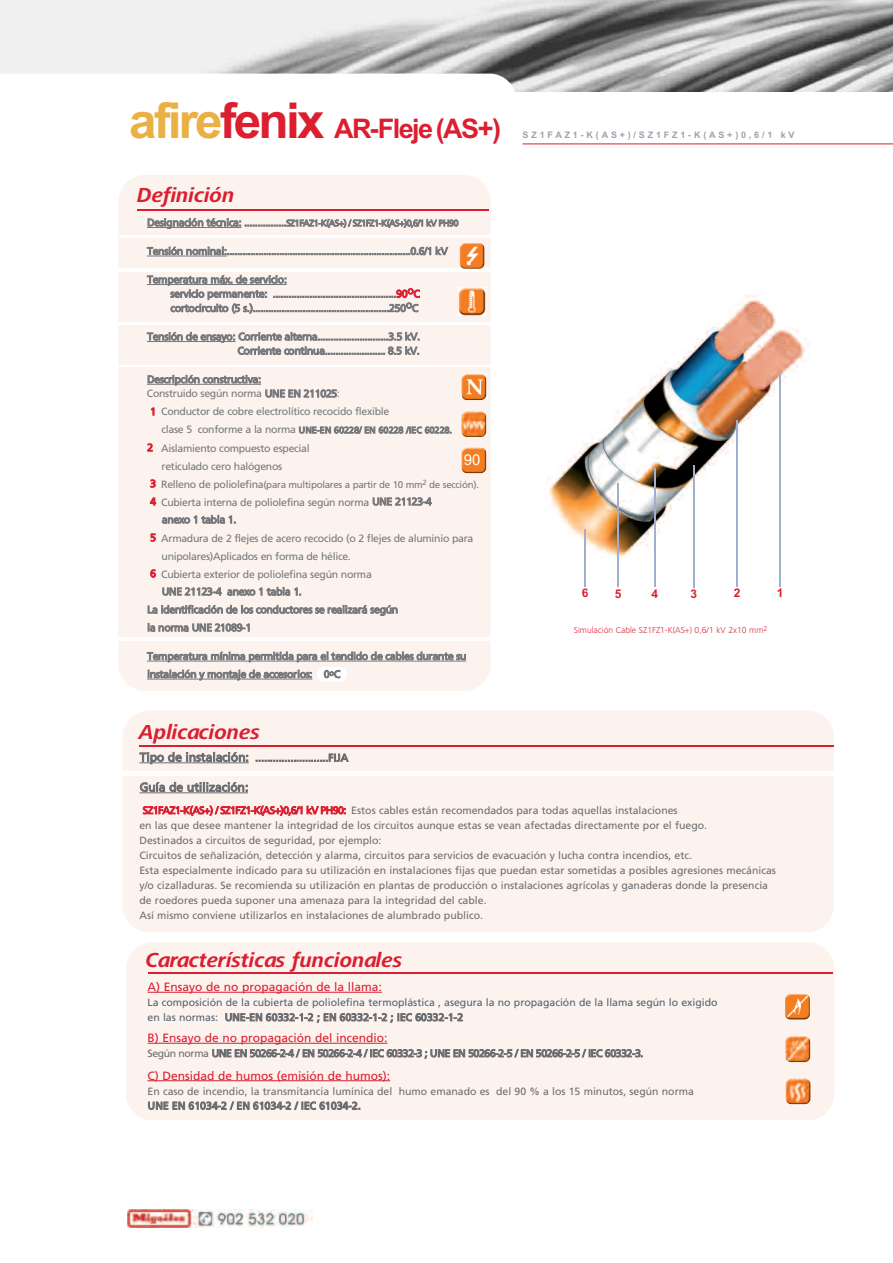
<style>
.page{position:relative;width:893px;height:1263px;background:#fff}
.page>*{position:absolute;margin:0;border:0;box-sizing:border-box;transform-origin:0 0}
.t1{font:700 27px "Arial";letter-spacing:-.055em;color:#db1e30}
.t2{font:italic 700 21px "Frutiger Next LT";letter-spacing:-.005em;color:#db1e30}
.t3{font:15px "Arial";color:#fff}
.t4{font:12px "Frutiger";color:#db1e30}
.t5{font:12px "Frutiger";color:#6c6d70}
.t6{font:700 12px "Arial";color:#db1e30}
.t7{font:10.5px/14.2px "Frutiger";letter-spacing:-.03em;color:#76787b}
.t8{font:10.5px/15px "Frutiger";color:#6c6d70}
.t9{font:10.5px/14.9px "Frutiger";color:#52626f}
.t10{font:10.5px "Frutiger";letter-spacing:-.04em;color:#6c6d70}
.t11{font:9.75px "Frutiger";letter-spacing:-.03em;color:#76787b}
.t12{font:9px "Frutiger";letter-spacing:-.055em;color:#76787b}
.t13{font:9px "Frutiger";letter-spacing:-.015em;color:#76787b}
.t14{font:300 9px "Frutiger Next LT";color:#db1e30}
.t15{font:700 9px "Arial";letter-spacing:.31em;color:#9aa2ad}
.s1{font-size:49.5px;color:#eab044}
.s2{font-size:49.5px}
.s3{font-size:10.5px}
.s4{color:#db1e30}
.s5{font-size:10.5px;color:#db1e30}
.s6{font-size:12px}
.s7{color:#6c6d70}
</style>
<div class="page">
<img style="left:0;top:0;width:893px;height:91px">
<svg style="left:0;top:74px;width:516px;height:18px"></svg>
<div style="left:122px;top:710px;width:712px;height:222px;background:#fcf3ee;border-radius:27px"></div>
<hr style="left:121px;top:772px;width:719px;height:4px;background:#fff">
<img style="left:548px;top:295px;width:262px;height:293px">
<hr style="left:523px;top:144px;width:370px;height:1px;background:#db1e30">
<hr style="left:139px;top:762px;width:110px;height:1px;background:#6c6d70">
<hr style="left:139px;top:792px;width:109px;height:1px;background:#6c6d70">
<hr style="left:779px;top:373px;width:2px;height:214px;background:#a2aecd">
<hr style="left:736px;top:421px;width:1px;height:166px;background:#a2aecd">
<hr style="left:693px;top:465px;width:2px;height:122px;background:#a2aecd">
<hr style="left:655px;top:468px;width:1px;height:119px;background:#a2aecd">
<hr style="left:617px;top:484px;width:2px;height:103px;background:#a2aecd">
<hr style="left:585px;top:529px;width:1px;height:57px;background:#a2aecd">
<div style="left:118px;top:175px;width:373px;height:516px;background:#fcf3ee;border-radius:27px"></div>
<hr style="left:118px;top:637px;width:375px;height:3px;background:#fff">
<div style="left:317px;top:667px;width:30px;height:14px;background:#fff;border-radius:7px"></div>
<hr style="left:119px;top:365px;width:374px;height:2px;background:#fff">
<hr style="left:119px;top:322px;width:377px;height:2px;background:#fff">
<hr style="left:118px;top:268px;width:374px;height:3px;background:#fff">
<hr style="left:119px;top:235px;width:373px;height:3px;background:#fff">
<img style="left:461px;top:447px;width:25px;height:26px">
<hr style="left:147px;top:227px;width:94px;height:1px;background:#76787b">
<hr style="left:147px;top:256px;width:80px;height:1px;background:#76787b">
<hr style="left:147px;top:284px;width:140px;height:1px;background:#76787b">
<hr style="left:147px;top:341px;width:88px;height:1px;background:#76787b">
<hr style="left:147px;top:384px;width:114px;height:1px;background:#76787b">
<hr style="left:147px;top:661px;width:319px;height:1px;background:#76787b">
<hr style="left:147px;top:679px;width:165px;height:1px;background:#76787b">
<div style="left:126px;top:942px;width:708px;height:178px;background:#fcf3ee;border-radius:27px"></div>
<hr style="left:148px;top:992px;width:234px;height:1px;background:#db1e30">
<hr style="left:148px;top:1043px;width:240px;height:1px;background:#db1e30">
<hr style="left:148px;top:1080px;width:242px;height:1px;background:#db1e30">
<img style="left:459px;top:243px;width:26px;height:26px">
<img style="left:459px;top:288px;width:26px;height:27px">
<img style="left:461px;top:374px;width:25px;height:26px">
<img style="left:785px;top:994px;width:25px;height:25px">
<img style="left:785px;top:1078px;width:26px;height:26px">
<img style="left:785px;top:1036px;width:25px;height:26px">
<img style="left:461px;top:411px;width:25px;height:26px">
<hr style="left:139px;top:745px;width:695px;height:1px;background:#db1e30">
<hr style="left:137px;top:209px;width:352px;height:1px;background:#db1e30">
<hr style="left:149px;top:972px;width:684px;height:1px;background:#db1e30">
<img style="left:127px;top:1209px;width:186px;height:19px">
<h1 class="t1" style="left:129px;top:113px;width:373px"><span class="s1">afire</span><span class="s2">fenix</span> AR-Fleje(AS+)</h1>
<h2 class="t2" style="left:137px;top:188px;width:99px">Definición</h2>
<p class="t12" style="left:147px;top:219px;width:313px"><span class="s3">Designación técnica: ................</span>SZ1FAZ1-K(AS+) / SZ1FZ1-K(AS+)0,6/1 kV PH90</p>
<p class="t7" style="left:147px;top:245px;width:302px">Tensión nominal:......................................................................0.6/1 kV</p>
<p class="t7" style="left:170px;top:273px;width:251px;text-indent:-23px">Temperatura máx. de servicio:<br>servicio permanente: ...............................................<span class="s4">90</span><sup>o</sup><span class="s4">C </span>cortocircuito (5 s.)....................................................250oC</p>
<p class="t7" style="left:147px;top:330px;width:274px;text-align:right">Tensión de ensayo: Corriente alterna...........................3.5 kV.<br>Corriente continua....................... 8.5 kV.</p>
<p class="t7" style="left:147px;top:373px;width:194px">Descripción constructiva:<br>Construido según norma UNE EN 211025:</p>
<p class="t7" style="left:150px;top:405px;width:241px"><span class="s4">1</span> Conductor de cobre electrolítico recocido flexible</p>
<p class="t13" style="left:162px;top:426px;width:292px"><span class="s3">clase 5 conforme a la norma</span> UNE-EN 60228/ EN 60228 /IEC 60228.</p>
<p class="t7" style="left:162px;top:440px;width:150px;line-height:18px;text-indent:-14px"><span class="s4">2</span> Aislamiento compuesto especial reticulado cero halógenos</p>
<p class="t11" style="left:150px;top:480px;width:330px"><span class="s5">3</span> <span class="s3">Relleno de poliolefina</span>(para multipolares a partir de 10 mm<sup>2</sup> de sección).</p>
<p class="t7" style="left:150px;top:495px;width:283px"><span class="s4">4</span> Cubierta interna de poliolefina según norma UNE 21123-4</p>
<p class="t7" style="left:162px;top:513px;width:76px">anexo 1 tabla 1.</p>
<p class="t7" style="left:150px;top:531px;width:325px"><span class="s4">5</span> Armadura de 2 flejes de acero recocido (o 2 flejes de aluminio para</p>
<p class="t7" style="left:162px;top:549px;width:191px">unipolares)Aplicados en forma de hélice.</p>
<p class="t7" style="left:150px;top:567px;width:223px"><span class="s4">6</span> Cubierta exterior de poliolefina según norma</p>
<p class="t7" style="left:162px;top:585px;width:141px">UNE 21123-4 anexo 1 tabla 1.</p>
<p class="t7" style="left:147px;top:603px;width:252px">La identificación de los conductores se realizará según</p>
<p class="t7" style="left:147px;top:621px;width:106px">la norma UNE 21089-1</p>
<p class="t7" style="left:147px;top:648px;width:321px;line-height:18px">Temperatura mínima permitida para el tendido de cables durante su instalación y montaje de accesorios: 0<sup>o</sup>C</p>
<h3 class="t3" style="left:464px;top:451px;width:18px">90</h3>
<h2 class="t2" style="left:139px;top:725px;width:122px">Aplicaciones</h2>
<p class="t15" style="left:523px;top:129px;width:273px">SZ1FAZ1-K(AS+)/SZ1FZ1-K(AS+)0,6/1 kV</p>
<p class="t6" style="left:582px;top:586px;width:8px">6</p>
<p class="t6" style="left:615px;top:587px;width:8px">5</p>
<p class="t6" style="left:651px;top:587px;width:8px">4</p>
<p class="t6" style="left:690px;top:587px;width:8px">3</p>
<p class="t6" style="left:734px;top:586px;width:8px">2</p>
<p class="t6" style="left:777px;top:586px;width:8px">1</p>
<p class="t14" style="left:574px;top:627px;width:195px">Simulación Cable SZ1FZ1-K(AS+) 0,6/1 kV 2x10 mm<sup>2</sup></p>
<p class="t8" style="left:140px;top:751px;width:210px"><span class="s6">Tipo de instalación:</span> .........................FIJA</p>
<p class="t5" style="left:140px;top:782px;width:110px">Guía de utilización:</p>
<p class="t8" style="left:139px;top:804px;width:638px;text-indent:3px"><span class="s4">SZ1FAZ1-K(AS+) / SZ1FZ1-K(AS+)0,6/1 kV PH90:</span> Estos cables están recomendados para todas aquellas instalaciones<br>en las que desee mantener la integridad de los circuitos aunque estas se vean afectadas directamente por el fuego.<br>Destinados a circuitos de seguridad, por ejemplo:<br>Circuitos de señalización, detección y alarma, circuitos para servicios de evacuación y lucha contra incendios, etc.<br>Esta especialmente indicado para su utilización en instalaciones fijas que puedan estar sometidas a posibles agresiones mecánicas y/o cizalladuras. Se recomienda su utilización en plantas de producción o instalaciones agrícolas y ganaderas donde la presencia de roedores pueda suponer una amenaza para la integridad del cable.<br>Así mismo conviene utilizarlos en instalaciones de alumbrado publico.</p>
<h2 class="t2" style="left:146px;top:952px;width:258px">Características funcionales</h2>
<p class="t4" style="left:148px;top:982px;width:236px">A) Ensayo de no propagación de la llama:</p>
<p class="t9" style="left:148px;top:996px;width:572px">La composición de la cubierta de poliolefina termoplástica , asegura la no propagación de la llama según lo exigido en las normas: <span class="s7">UNE-EN 60332-1-2 ; EN 60332-1-2 ; IEC 60332-1-2</span></p>
<p class="t4" style="left:148px;top:1033px;width:242px">B) Ensayo de no propagación del incendio:</p>
<p class="t10" style="left:148px;top:1049px;width:497px">Según norma UNE EN 50266-2-4 / EN 50266-2-4 / IEC 60332-3 ; UNE EN 50266-2-5 / EN 50266-2-5 / IEC 60332-3.</p>
<p class="t4" style="left:148px;top:1070px;width:244px">C) Densidad de humos (emisión de humos):</p>
<p class="t8" style="left:148px;top:1084px;width:548px">En caso de incendio, la transmitancia lumínica del humo emanado es del 90 % a los 15 minutos, según norma<br>UNE EN 61034-2 / EN 61034-2 / IEC 61034-2.</p>
</div>
